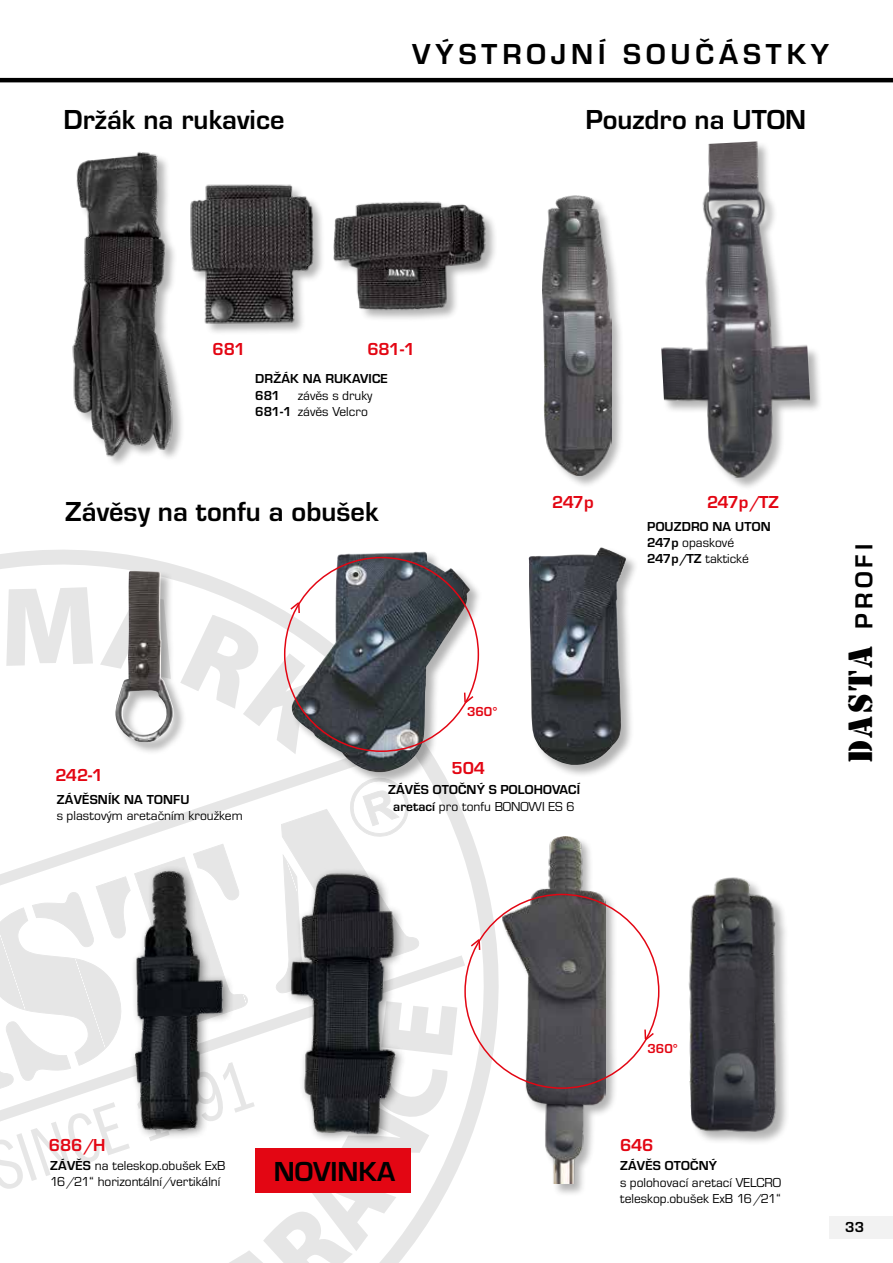
<style>
.page{position:relative;width:893px;height:1263px;background:#fff}
.page>*{position:absolute;margin:0;border:0;box-sizing:border-box;transform-origin:0 0}
.t1{font:34.95px "Stencil";letter-spacing:.075em;color:#000}
.t2{font:700 30px "Eurostile TOT";letter-spacing:.165em;color:#000}
.t3{font:700 28.5px "Eurostile TOT";color:#000}
.t4{font:700 25.5px "Eurostile TOT";letter-spacing:.165em;color:#000}
.t5{font:700 18px "Eurostile TOT";letter-spacing:-.01em;color:#e30613}
.t6{font:700 15px "Eurostile TOT";color:#000}
.t7{font:13.5px/16.2px "Eurostile TOT";color:#000}
.t8{font:700 13.5px/16.2px "Eurostile TOT";letter-spacing:.015em;color:#000}
.t9{font:700 13.5px "Eurostile TOT";color:#e30613}
.s1{font-weight:700}
.s2{font-weight:400}
</style>
<div class="page">
<div style="left:829px;top:1216px;width:64px;height:22px;background:#f2f2f2"></div>
<hr style="left:0;top:78px;width:893px;height:4px;background:#000">
<svg style="left:0;top:550px;width:489px;height:569px"></svg>
<svg style="left:6px;top:587px;width:87px;height:79px"></svg>
<svg style="left:100px;top:594px;width:13px;height:85px"></svg>
<svg style="left:0;top:739px;width:477px;height:431px"></svg>
<svg style="left:0;top:1102px;width:71px;height:87px"></svg>
<svg style="left:229px;top:1001px;width:228px;height:262px"></svg>
<img style="left:254px;top:826px;width:180px;height:349px">
<img style="left:71px;top:826px;width:183px;height:349px">
<img style="left:688px;top:877px;width:99px;height:265px">
<div style="left:528px;top:547px;width:111px;height:231px;background:#000;opacity:.3"></div>
<img style="left:529px;top:547px;width:98px;height:218px">
<div style="left:115px;top:570px;width:72px;height:185px;background:#000;opacity:.3"></div>
<img style="left:113px;top:571px;width:61px;height:172px">
<div style="left:291px;top:551px;width:192px;height:235px;background:#000;opacity:.3"></div>
<img style="left:292px;top:551px;width:178px;height:223px">
<svg style="left:463px;top:693px;width:12px;height:12px"></svg>
<svg style="left:180px;top:601px;width:161px;height:153px"></svg>
<div style="left:502px;top:836px;width:117px;height:361px;background:#000;opacity:.3"></div>
<img style="left:489px;top:837px;width:117px;height:347px">
<svg style="left:643px;top:1029px;width:11px;height:13px"></svg>
<svg style="left:469px;top:937px;width:12px;height:13px"></svg>
<img style="left:190px;top:184px;width:130px;height:149px">
<div style="left:334px;top:201px;width:164px;height:121px;background:#000;opacity:.3"></div>
<img style="left:320px;top:201px;width:171px;height:121px">
<img style="left:72px;top:152px;width:108px;height:312px">
<div style="left:542px;top:195px;width:82px;height:293px;background:#000;opacity:.3"></div>
<img style="left:543px;top:195px;width:68px;height:280px">
<div style="left:661px;top:141px;width:162px;height:349px;background:#000;opacity:.3"></div>
<img style="left:661px;top:141px;width:153px;height:340px">
<div style="left:255px;top:1148px;width:156px;height:45px;background:#e30613"></div>
<h2 class="t2" style="left:412px;top:38px;width:419px">VÝSTROJNÍ SOUČÁSTKY</h2>
<h3 class="t3" style="left:64px;top:104px;width:222px">Držák na rukavice</h3>
<h3 class="t3" style="left:585px;top:104px;width:222px">Pouzdro na UTON</h3>
<h3 class="t5" style="left:213px;top:340px;width:34px">681</h3>
<h3 class="t5" style="left:367px;top:340px;width:49px">681-1</h3>
<p class="t8" style="left:255px;top:371px;width:134px">DRŽÁK NA RUKAVICE<br>681</p>
<p class="t7" style="left:255px;top:387px;width:119px;text-indent:43px">závěs s druky<br><span class="s1">681-1</span> závěs Velcro</p>
<h3 class="t3" style="left:65px;top:496px;width:315px">Závěsy na tonfu a obušek</h3>
<h3 class="t5" style="left:552px;top:492px;width:43px">247p</h3>
<h3 class="t5" style="left:707px;top:492px;width:73px">247p/TZ</h3>
<p class="t8" style="left:647px;top:519px;width:125px">POUZDRO NA UTON<br>247p <span class="s2">opaskové<br></span>247p/TZ <span class="s2">taktické</span></p>
<p class="t9" style="left:467px;top:705px;width:32px">360°</p>
<h3 class="t5" style="left:55px;top:765px;width:49px">242-1</h3>
<p class="t8" style="left:57px;top:791px;width:134px">ZÁVĚSNÍK NA TONFU</p>
<p class="t7" style="left:57px;top:807px;width:187px">s plastovým aretačním kroužkem</p>
<h3 class="t5" style="left:452px;top:759px;width:35px">504</h3>
<p class="t8" style="left:388px;top:782px;width:193px;text-align:center">ZÁVĚS OTOČNÝ S POLOHOVACÍ aretací <span class="s2">pro tonfu BONOWI ES 6</span></p>
<h3 class="t4" style="left:850px;top:629px;width:86px;rotate:-90deg">PROFI</h3>
<h1 class="t1" style="left:840px;top:763px;width:118px;rotate:-90deg">DASTA</h1>
<p class="t9" style="left:647px;top:1041px;width:32px">360°</p>
<h3 class="t5" style="left:49px;top:1135px;width:58px">686/H</h3>
<h3 class="t5" style="left:620px;top:1135px;width:35px">646</h3>
<p class="t7" style="left:50px;top:1158px;width:177px"><span class="s1">ZÁVĚS</span> na teleskop.obušek ExB<br>16/21“ horizontální/vertikální</p>
<h3 class="t3" style="left:274px;top:1156px;width:123px">NOVINKA</h3>
<p class="t8" style="left:620px;top:1158px;width:98px">ZÁVĚS OTOČNÝ</p>
<p class="t7" style="left:620px;top:1174px;width:163px">s polohovací aretací VELCRO teleskop.obušek ExB 16/21“</p>
<p class="t6" style="left:845px;top:1219px;width:20px">33</p>
</div>
